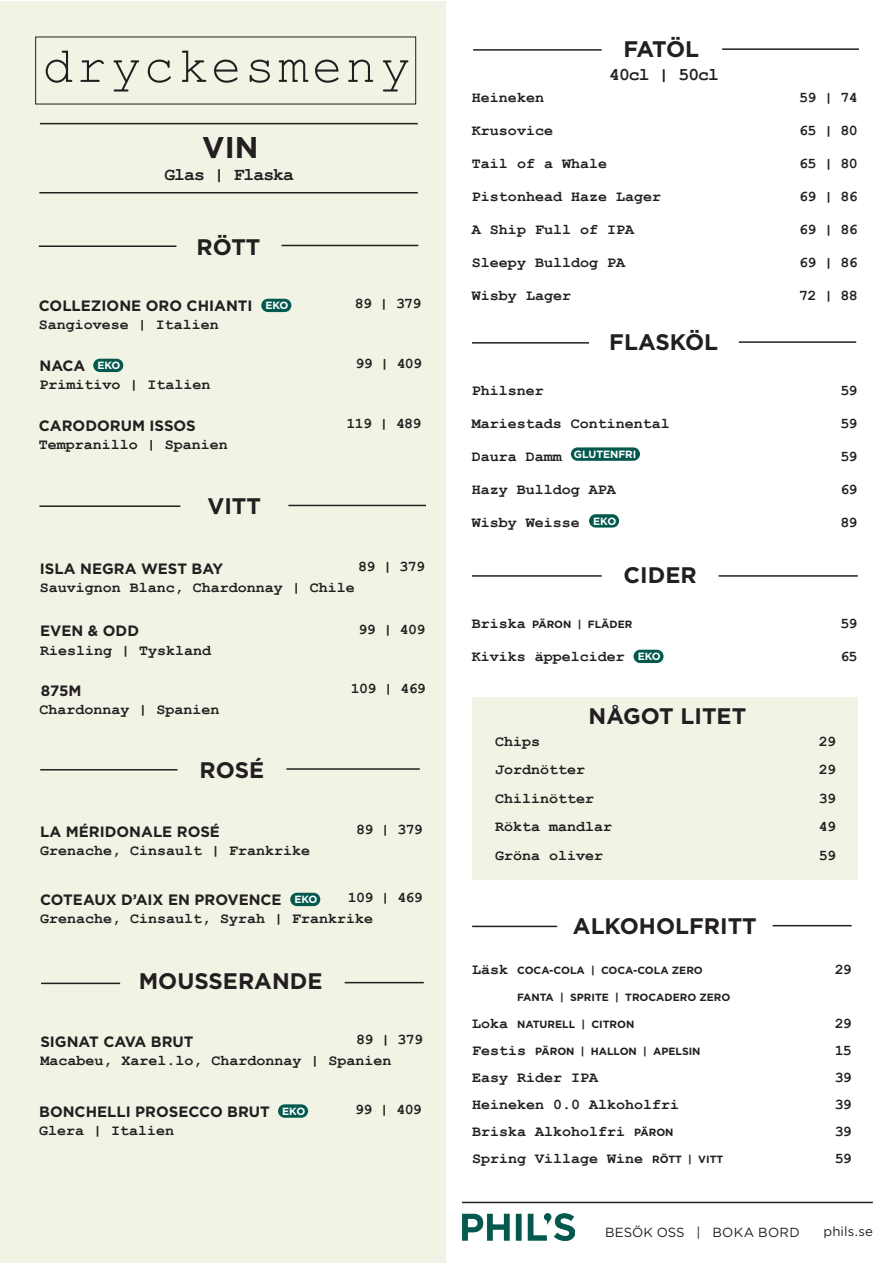
<style>
.page{position:relative;width:893px;height:1263px;background:#fff}
.page>*{position:absolute;margin:0;border:0;box-sizing:border-box;transform-origin:0 0}
.t1{font:51px "Courier New";letter-spacing:.06em;color:#231f20}
.t2{font:700 30px "Gotham";color:#231f20}
.t3{font:700 22.5px "Gotham";color:#231f20}
.t4{font:700 18px "Courier New";letter-spacing:-.05em;color:#231f20}
.t5{font:700 15px/28.5px "Courier New";color:#231f20}
.t6{font:700 15px "Gotham";color:#231f20}
.t7{font:13.2px "Gotham";letter-spacing:.01em;color:#231f20}
.t8{font:700 10.5px "Gotham";color:#231f20}
.t9{font:700 10.5px "Gotham";letter-spacing:-.025em;color:#fff}
.s1{font-family:"Courier New";font-size:15px}
.s2{font-family:"Gotham";font-size:10.5px}
</style>
<div class="page">
<div style="left:1px;top:1px;width:891px;height:1261px;background:#f1f3e4"></div>
<div style="left:446px;top:0;width:447px;height:1263px;background:#fff"></div>
<div style="left:472px;top:697px;width:386px;height:183px;background:#f1f3e4"></div>
<hr style="left:473px;top:49px;width:129px;height:2px;background:#231f20">
<hr style="left:472px;top:342px;width:117px;height:2px;background:#231f20">
<hr style="left:739px;top:341px;width:117px;height:2px;background:#231f20">
<div style="left:571px;top:447px;width:69px;height:14px;background:#04594e;border-radius:7px"></div>
<hr style="left:39px;top:505px;width:141px;height:2px;background:#231f20">
<hr style="left:288px;top:505px;width:138px;height:1px;background:#231f20">
<hr style="left:39px;top:245px;width:137px;height:2px;background:#231f20">
<hr style="left:282px;top:245px;width:136px;height:1px;background:#231f20">
<hr style="left:40px;top:769px;width:137px;height:1px;background:#231f20">
<hr style="left:286px;top:768px;width:134px;height:2px;background:#231f20">
<hr style="left:39px;top:192px;width:379px;height:1px;background:#231f20">
<hr style="left:40px;top:123px;width:378px;height:1px;background:#231f20">
<hr style="left:472px;top:575px;width:130px;height:2px;background:#231f20">
<hr style="left:719px;top:575px;width:139px;height:2px;background:#231f20">
<hr style="left:462px;top:1202px;width:411px;height:1px;background:#231f20">
<hr style="left:472px;top:926px;width:85px;height:1px;background:#231f20">
<hr style="left:773px;top:925px;width:79px;height:1px;background:#231f20">
<img style="left:462px;top:1213px;width:113px;height:28px">
<div style="left:261px;top:299px;width:30px;height:13px;background:#04594e;border-radius:7px"></div>
<div style="left:290px;top:893px;width:30px;height:13px;background:#04594e;border-radius:7px"></div>
<div style="left:278px;top:1104px;width:30px;height:14px;background:#04594e;border-radius:7px"></div>
<hr style="left:41px;top:983px;width:79px;height:1px;background:#231f20">
<hr style="left:345px;top:982px;width:79px;height:1px;background:#231f20">
<div style="left:633px;top:650px;width:31px;height:13px;background:#04594e;border-radius:7px"></div>
<div style="left:93px;top:359px;width:30px;height:13px;background:#04594e;border-radius:7px"></div>
<hr style="left:722px;top:48px;width:137px;height:2px;background:#231f20">
<div style="left:589px;top:514px;width:30px;height:13px;background:#04594e;border-radius:7px"></div>
<h1 class="t1" style="left:43px;top:34px;width:369px">dryckesmeny</h1>
<h2 class="t2" style="left:202px;top:128px;width:58px">VIN</h2>
<p class="t4" style="left:164px;top:163px;width:131px">Glas | Flaska</p>
<h3 class="t3" style="left:197px;top:232px;width:65px">RÖTT</h3>
<p class="t6" style="left:39px;top:295px;width:215px">COLLEZIONE ORO CHIANTI</p>
<p class="t5" style="left:355px;top:289px;width:68px">89 | 379</p>
<p class="t9" style="left:265px;top:298px;width:25px">EKO</p>
<p class="t5" style="left:39px;top:310px;width:182px">Sangiovese | Italien</p>
<p class="t6" style="left:40px;top:355px;width:47px">NACA</p>
<p class="t5" style="left:355px;top:349px;width:68px">99 | 409</p>
<p class="t9" style="left:97px;top:358px;width:25px">EKO</p>
<p class="t5" style="left:40px;top:370px;width:173px">Primitivo | Italien</p>
<p class="t6" style="left:39px;top:416px;width:159px">CARODORUM ISSOS</p>
<p class="t5" style="left:347px;top:409px;width:76px">119 | 489</p>
<p class="t5" style="left:39px;top:430px;width:191px">Tempranillo | Spanien</p>
<h3 class="t3" style="left:207px;top:491px;width:55px">VITT</h3>
<p class="t6" style="left:40px;top:558px;width:185px">ISLA NEGRA WEST BAY</p>
<p class="t5" style="left:358px;top:552px;width:68px">89 | 379</p>
<p class="t5" style="left:40px;top:573px;width:317px">Sauvignon Blanc, Chardonnay | Chile</p>
<p class="t6" style="left:40px;top:621px;width:100px">EVEN &amp; ODD</p>
<p class="t5" style="left:359px;top:614px;width:68px">99 | 409</p>
<p class="t5" style="left:40px;top:635px;width:173px">Riesling | Tyskland</p>
<p class="t6" style="left:41px;top:680px;width:42px">875M</p>
<p class="t5" style="left:351px;top:674px;width:76px">109 | 469</p>
<p class="t5" style="left:40px;top:694px;width:182px">Chardonnay | Spanien</p>
<h3 class="t3" style="left:200px;top:755px;width:66px">ROSÉ</h3>
<p class="t6" style="left:40px;top:821px;width:181px">LA MÉRIDONALE ROSÉ</p>
<p class="t5" style="left:356px;top:815px;width:68px">89 | 379</p>
<p class="t5" style="left:40px;top:836px;width:272px">Grenache, Cinsault | Frankrike</p>
<p class="t6" style="left:40px;top:889px;width:243px">COTEAUX D’AIX EN PROVENCE</p>
<p class="t5" style="left:40px;top:887px;width:384px;line-height:20.9px;text-indent:308px">109 | 469<br>Grenache, Cinsault, Syrah | Frankrike</p>
<p class="t9" style="left:294px;top:892px;width:25px">EKO</p>
<h3 class="t3" style="left:139px;top:966px;width:185px">MOUSSERANDE</h3>
<p class="t5" style="left:40px;top:1029px;width:384px;line-height:20.9px;text-indent:316px">89 | 379<br>Macabeu, Xarel.lo, Chardonnay | Spanien</p>
<p class="t6" style="left:39px;top:1101px;width:232px">BONCHELLI PROSECCO BRUT</p>
<p class="t5" style="left:355px;top:1095px;width:68px">99 | 409</p>
<p class="t5" style="left:39px;top:1116px;width:137px">Glera | Italien</p>
<p class="t6" style="left:40px;top:1031px;width:155px">SIGNAT CAVA BRUT</p>
<p class="t9" style="left:282px;top:1104px;width:25px">EKO</p>
<h3 class="t3" style="left:623px;top:34px;width:77px">FATÖL</h3>
<p class="t4" style="left:609px;top:64px;width:111px">40cl | 50cl</p>
<p class="t5" style="left:472px;top:83px;width:73px">Heineken</p>
<p class="t5" style="left:472px;top:116px;width:82px">Krusovice</p>
<p class="t5" style="left:472px;top:149px;width:136px">Tail of a Whale</p>
<p class="t5" style="left:472px;top:182px;width:191px">Pistonhead Haze Lager</p>
<p class="t5" style="left:472px;top:215px;width:163px">A Ship Full of IPA</p>
<p class="t5" style="left:472px;top:248px;width:154px">Sleepy Bulldog PA</p>
<p class="t5" style="left:472px;top:281px;width:100px">Wisby Lager</p>
<h3 class="t3" style="left:609px;top:327px;width:110px">FLASKÖL</h3>
<p class="t5" style="left:472px;top:375px;width:73px">Philsner</p>
<p class="t5" style="left:472px;top:408px;width:200px">Mariestads Continental</p>
<p class="t5" style="left:472px;top:441px;width:166px">Daura Damm <sup>GLUTENFRI</sup></p>
<p class="t5" style="left:472px;top:474px;width:145px">Hazy Bulldog APA</p>
<p class="t5" style="left:472px;top:507px;width:109px">Wisby Weisse</p>
<p class="t9" style="left:593px;top:514px;width:25px">EKO</p>
<h3 class="t3" style="left:624px;top:560px;width:75px">CIDER</h3>
<p class="t8" style="left:472px;top:617px;width:162px"><span class="s1">Briska</span> PÄRON | FLÄDER</p>
<p class="t5" style="left:472px;top:641px;width:154px">Kiviks äppelcider</p>
<p class="t9" style="left:638px;top:649px;width:25px">EKO</p>
<p class="t5" style="left:799px;top:83px;width:60px">59 | 74</p>
<p class="t5" style="left:799px;top:116px;width:60px">65 | 80</p>
<p class="t5" style="left:799px;top:149px;width:60px">65 | 80</p>
<p class="t5" style="left:799px;top:182px;width:60px">69 | 86</p>
<p class="t5" style="left:799px;top:215px;width:60px">69 | 86</p>
<p class="t5" style="left:799px;top:248px;width:60px">69 | 86</p>
<p class="t5" style="left:799px;top:281px;width:60px">72 | 88</p>
<p class="t5" style="left:840px;top:375px;width:19px">59</p>
<p class="t5" style="left:840px;top:408px;width:19px">59</p>
<p class="t5" style="left:840px;top:441px;width:19px">59</p>
<p class="t5" style="left:840px;top:474px;width:19px">69</p>
<p class="t5" style="left:840px;top:507px;width:19px">89</p>
<p class="t5" style="left:840px;top:608px;width:19px">59</p>
<p class="t5" style="left:840px;top:641px;width:19px">65</p>
<h3 class="t3" style="left:589px;top:701px;width:159px">NÅGOT LITET</h3>
<p class="t5" style="left:495px;top:726px;width:118px">Chips<br>Jordnötter<br>Chilinötter<br>Rökta mandlar<br>Gröna oliver</p>
<p class="t5" style="left:819px;top:726px;width:19px;text-align:justify">29<br>29<br>39<br>49<br>59</p>
<h3 class="t3" style="left:573px;top:911px;width:185px">ALKOHOLFRITT</h3>
<p class="t8" style="left:472px;top:964px;width:232px"><span class="s1">Läsk</span> COCA-COLA | COCA-COLA ZERO</p>
<p class="t8" style="left:517px;top:991px;width:215px">FANTA | SPRITE | TROCADERO ZERO</p>
<p class="t8" style="left:472px;top:1018px;width:164px"><span class="s1">Loka</span> NATURELL | CITRON</p>
<p class="t8" style="left:472px;top:1045px;width:230px"><span class="s1">Festis</span> PÄRON | HALLON | APELSIN</p>
<p class="t5" style="left:472px;top:1064px;width:253px;line-height:27px">Easy Rider IPA<br>Heineken 0.0 Alkoholfri<br>Briska Alkoholfri <span class="s2">PÄRON<br></span>Spring Village Wine <span class="s2">RÖTT | VITT</span></p>
<p class="t5" style="left:835px;top:955px;width:19px">29</p>
<p class="t5" style="left:835px;top:1010px;width:19px;line-height:27px;text-align:justify">29<br>15<br>39<br>39<br>39<br>59</p>
<p class="t7" style="left:605px;top:1223px;width:196px">BESÖK OSS | BOKA BORD</p>
<p class="t7" style="left:823px;top:1223px;width:51px">phils.se</p>
</div>
